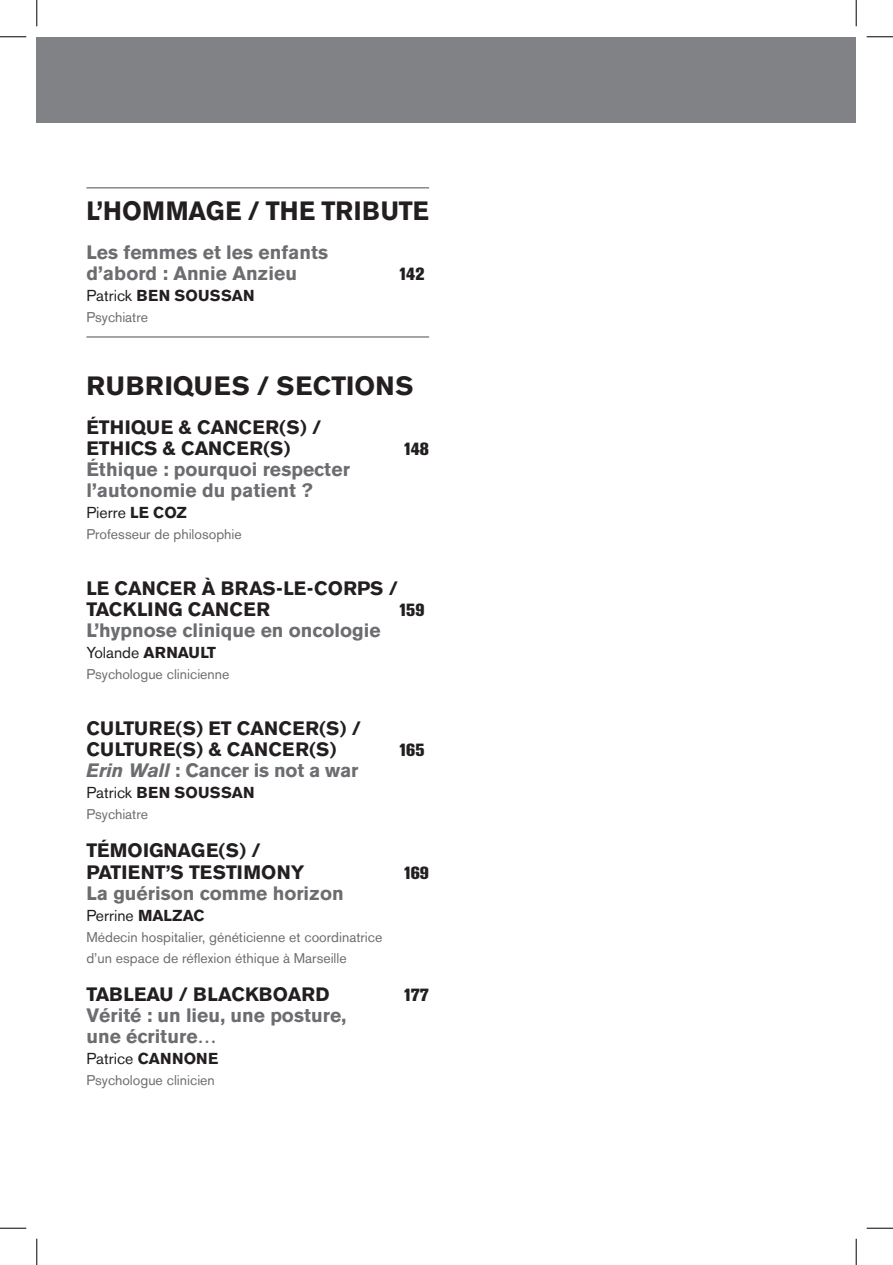
<style>
.page{position:relative;width:893px;height:1265px;background:#fff}
.page>*{position:absolute;margin:0;border:0;box-sizing:border-box;transform-origin:0 0}
.t1{font:700 26.25px "Akzidenz Grotesk BQ";letter-spacing:.02em;color:#231f20;scale:.95 1}
.t2{font:700 26.25px "Akzidenz Grotesk BQ";letter-spacing:.02em;color:#231f20}
.t3{font:700 19.25px/21px "Akzidenz Grotesk BQ";color:#6c6d70}
.t4{font:700 19.25px/21px "Akzidenz Grotesk BQ";letter-spacing:.01em;color:#231f20}
.t5{font:700 19.25px/21px "Akzidenz Grotesk BQ";letter-spacing:.03em;color:#231f20}
.t6{font:800 17.5px "Akzidenz Grotesk BQ";letter-spacing:-.035em;color:#231f20}
.t7{font:15.75px "Akzidenz Grotesk BQ";color:#231f20}
.t8{font:700 15.75px "Akzidenz Grotesk BQ";letter-spacing:.015em;color:#231f20}
.t9{font:14px/21px "Akzidenz Grotesk BQ";color:#6c6d70}
.s1{font-weight:400}
.s2{font-weight:700}
.s3{font-style:italic}
</style>
<div class="page">
<div style="left:37px;top:37px;width:818px;height:85px;background:#808285"></div>
<hr style="left:86px;top:336px;width:343px;height:1px;background:#6c6d70">
<hr style="left:86px;top:187px;width:343px;height:1px;background:#6c6d70">
<svg style="left:0;top:36px;width:26px;height:1px"></svg>
<svg style="left:866px;top:36px;width:26px;height:1px"></svg>
<svg style="left:0;top:1227px;width:26px;height:1px"></svg>
<svg style="left:866px;top:1227px;width:26px;height:1px"></svg>
<svg style="left:36px;top:0;width:1px;height:26px"></svg>
<svg style="left:36px;top:1238px;width:1px;height:26px"></svg>
<svg style="left:855px;top:0;width:1px;height:26px"></svg>
<svg style="left:855px;top:1238px;width:1px;height:26px"></svg>
<h1 class="t1" style="left:86px;top:196px;width:362px">L’HOMMAGE / THE TRIBUTE</h1>
<p class="t3" style="left:86px;top:241px;width:243px">Les femmes et les enfants d’abord : Annie Anzieu</p>
<p class="t6" style="left:398px;top:263px;width:28px">142</p>
<p class="t8" style="left:86px;top:286px;width:170px"><span class="s1">Patrick</span> BEN SOUSSAN</p>
<p class="t9" style="left:86px;top:306px;width:63px">Psychiatre</p>
<h1 class="t2" style="left:86px;top:371px;width:328px">RUBRIQUES / SECTIONS</h1>
<p class="t4" style="left:86px;top:416px;width:236px">ÉTHIQUE &amp; CANCER(S) /<br>ETHICS &amp; CANCER(S)</p>
<p class="t6" style="left:403px;top:438px;width:28px">148</p>
<p class="t3" style="left:86px;top:458px;width:265px">Éthique : pourquoi respecter l’autonomie du patient ?</p>
<p class="t7" style="left:86px;top:502px;width:102px">Pierre <span class="s2">LE COZ</span></p>
<p class="t9" style="left:86px;top:523px;width:157px">Professeur de philosophie</p>
<p class="t4" style="left:86px;top:577px;width:313px">LE CANCER À BRAS-LE-CORPS /<br>TACKLING CANCER</p>
<p class="t6" style="left:398px;top:599px;width:28px">159</p>
<p class="t3" style="left:86px;top:619px;width:295px">L’hypnose clinique en oncologie</p>
<p class="t7" style="left:86px;top:642px;width:131px">Yolande <span class="s2">ARNAULT</span></p>
<p class="t9" style="left:86px;top:663px;width:144px">Psychologue clinicienne</p>
<p class="t5" style="left:86px;top:717px;width:276px">CULTURE(S) ET CANCER(S) /<br>CULTURE(S) &amp; CANCER(S)</p>
<p class="t3" style="left:86px;top:759px;width:273px"><span class="s3">Erin Wall</span> : Cancer is not a war</p>
<p class="t8" style="left:86px;top:783px;width:170px"><span class="s1">Patrick</span> BEN SOUSSAN</p>
<p class="t9" style="left:86px;top:803px;width:63px">Psychiatre</p>
<p class="t4" style="left:86px;top:840px;width:219px">TÉMOIGNAGE(S) /<br>PATIENT’S TESTIMONY</p>
<p class="t6" style="left:398px;top:739px;width:28px">165</p>
<p class="t6" style="left:403px;top:862px;width:28px">169</p>
<p class="t3" style="left:86px;top:882px;width:259px">La guérison comme horizon</p>
<p class="t7" style="left:86px;top:905px;width:119px">Perrine <span class="s2">MALZAC</span></p>
<p class="t9" style="left:86px;top:926px;width:297px">Médecin hospitalier, généticienne et coordinatrice d’un espace de réflexion éthique à Marseille</p>
<p class="t4" style="left:86px;top:983px;width:244px">TABLEAU / BLACKBOARD</p>
<p class="t6" style="left:403px;top:984px;width:28px">177</p>
<p class="t3" style="left:86px;top:1004px;width:261px">Vérité : un lieu, une posture, une écriture…</p>
<p class="t7" style="left:86px;top:1048px;width:133px">Patrice <span class="s2">CANNONE</span></p>
<p class="t9" style="left:86px;top:1069px;width:130px">Psychologue clinicien</p>
</div>
